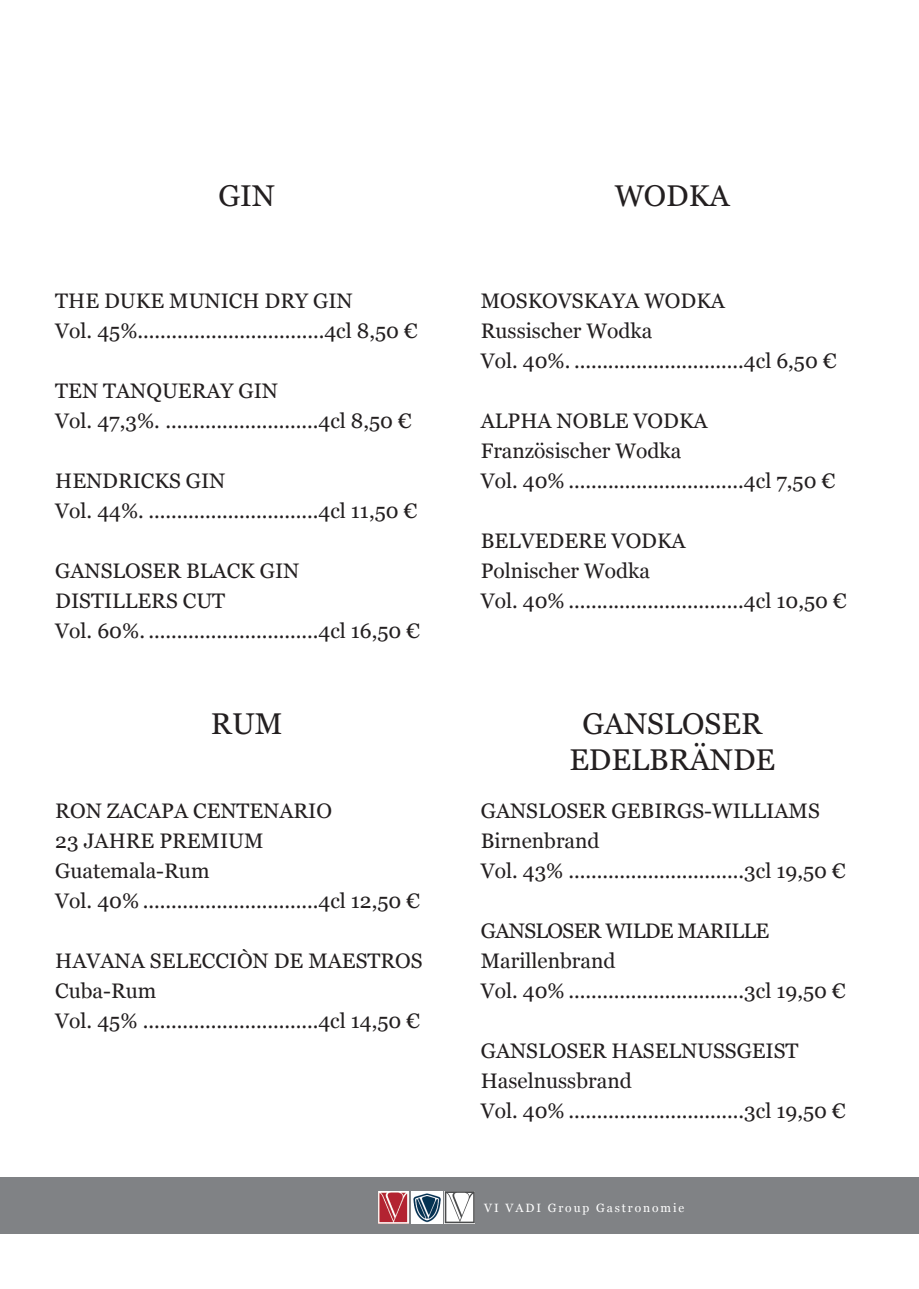
<style>
.page{position:relative;width:919px;height:1289px;background:#fff}
.page>*{position:absolute;margin:0;border:0;box-sizing:border-box;transform-origin:0 0}
.t1{font:30px/36px "Georgia";color:#231f20;text-align:center}
.t2{font:21px/30px "Georgia";color:#231f20}
.t3{font:21px/30px "Georgia";letter-spacing:-.03em;color:#231f20}
.t4{font:12px "Georgia";letter-spacing:.16em;color:#fff}
</style>
<div class="page">
<div style="left:0;top:1177px;width:918px;height:56px;background:#808285"></div>
<svg style="left:444px;top:1191px;width:31px;height:32px"></svg>
<svg style="left:445px;top:1191px;width:29px;height:32px"></svg>
<img style="left:411px;top:1191px;width:31px;height:32px">
<img style="left:378px;top:1191px;width:31px;height:32px">
<h1 class="t1" style="left:218px;top:177px;width:58px">GIN</h1>
<p class="t2" style="left:55px;top:285px;width:364px">THE DUKE MUNICH DRY GIN<br>VOL. 45%.................................4CL 8,50 €</p>
<p class="t2" style="left:55px;top:375px;width:358px">TEN TANQUERAY GIN<br>VOL. 47,3%. ...........................4CL 8,50 €</p>
<p class="t2" style="left:55px;top:465px;width:363px">HENDRICKS GIN<br>VOL. 44%. ..............................4CL 11,50 €</p>
<p class="t2" style="left:55px;top:555px;width:366px">GANSLOSER BLACK GIN<br>DISTILLERS CUT<br>VOL. 60%. ..............................4CL 16,50 €</p>
<h1 class="t1" style="left:211px;top:705px;width:73px">RUM</h1>
<p class="t2" style="left:55px;top:795px;width:366px">RON ZACAPA CENTENARIO<br>23 JAHRE PREMIUM<br>GUATEMALA-RUM<br>VOL. 40% ...............................4CL 12,50 €</p>
<p class="t2" style="left:55px;top:945px;width:369px">HAVANA SELECCIÒN DE MAESTROS<br>CUBA-RUM<br>VOL. 45% ...............................4CL 14,50 €</p>
<h1 class="t1" style="left:614px;top:177px;width:117px">WODKA</h1>
<p class="t2" style="left:480px;top:285px;width:357px">MOSKOVSKAYA WODKA<br>RUSSISCHER WODKA<br>VOL. 40%. ..............................4CL 6,50 €</p>
<p class="t2" style="left:480px;top:405px;width:356px">ALPHA NOBLE VODKA<br>FRANZÖSISCHER WODKA<br>VOL. 40% ...............................4CL 7,50 €</p>
<p class="t2" style="left:480px;top:525px;width:367px">BELVEDERE VODKA<br>POLNISCHER WODKA<br>VOL. 40% ...............................4CL 10,50 €</p>
<h1 class="t1" style="left:569px;top:705px;width:207px">GANSLOSER<br>EDELBRÄNDE</h1>
<p class="t2" style="left:480px;top:795px;width:366px">GANSLOSER GEBIRGS-WILLIAMS<br>BIRNENBRAND<br>VOL. 43% ...............................3CL 19,50 €</p>
<p class="t3" style="left:480px;top:915px;width:366px">GANSLOSER WILDE MARILLE<br>MARILLENBRAND<br>VOL. 40% ...............................3CL 19,50 €</p>
<p class="t2" style="left:480px;top:1035px;width:366px">GANSLOSER HASELNUSSGEIST<br>HASELNUSSBRAND<br>VOL. 40% ...............................3CL 19,50 €</p>
<p class="t4" style="left:484px;top:1200px;width:201px">VI VADI GROUP GASTRONOMIE</p>
</div>
